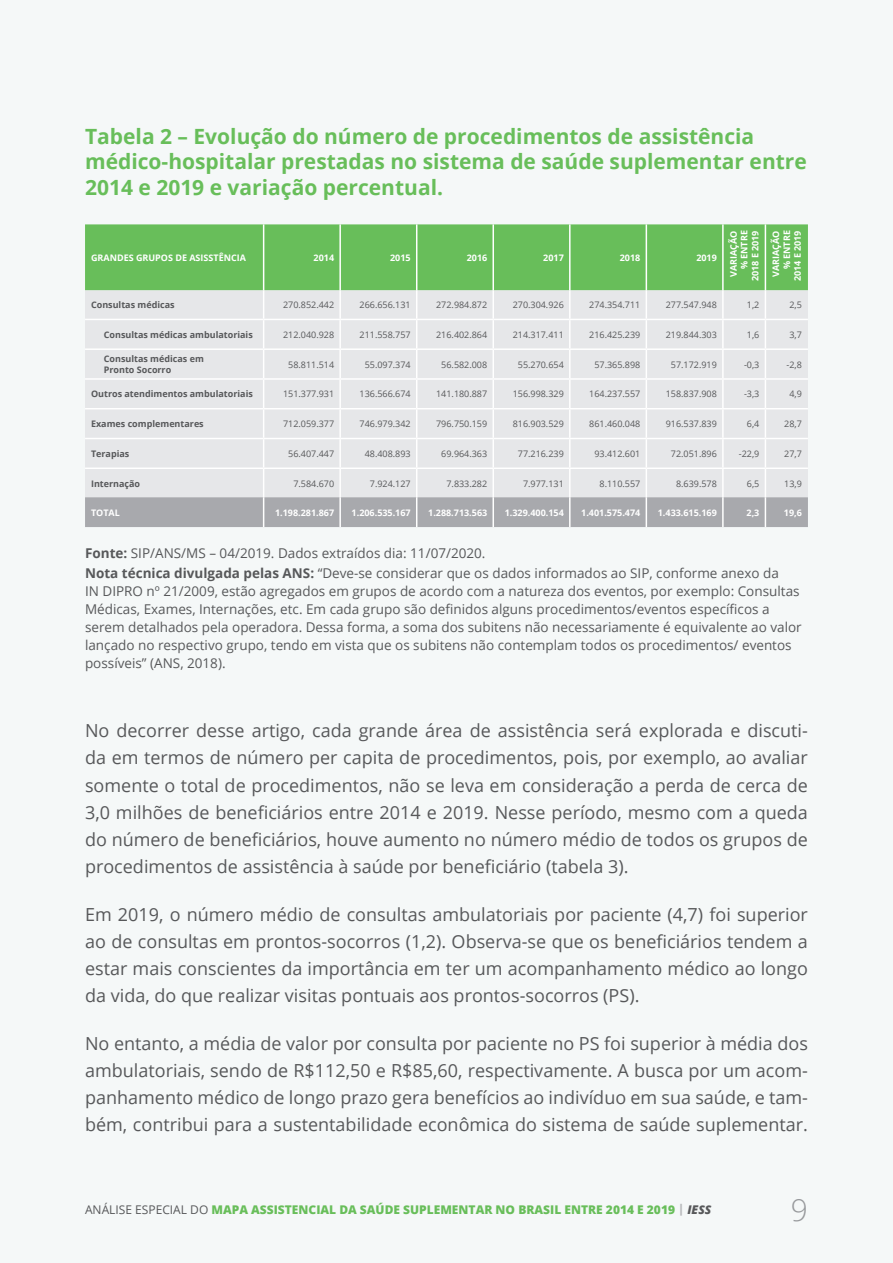
<style>
.page{position:relative;width:893px;height:1263px;background:#f5f8f8}
.page>*{position:absolute;margin:0;border:0;box-sizing:border-box;transform-origin:0 0}
.t1{font:300 30px "Open Sans";color:#97999c}
.Tabela_gráfico_-_tít{font:700 21px/25.5px "Open Sans";color:#68be5a}
.Texto{font:18px/27px "Open Sans";color:#57585a;text-align:justify}
.Legenda{font:13.5px/18px "Open Sans";color:#57585a}
.t2{font:800 12px "Open Sans";color:#68be5a}
.Coluna_direita{font:9px "Open Sans";color:#57585a}
._1ª_coluna_esquerda{font:700 9px/10.8px "Open Sans";color:#57585a}
.Rodapé_direita{font:700 9px "Open Sans";color:#fff}
.Cabeçalho_direita{font:700 9px/10.8px "Open Sans";color:#fff;text-align:right}
._1ª_coluna_cabeçalho{font:700 9px "Open Sans";color:#fff}
._1ª_coluna_rodapé{font:700 9px "Open Sans";color:#fff}
.s1{font-weight:700}
.s2{font-weight:400;color:#57585a}
.s3{color:#b8b9bc}
.s4{font-style:italic;color:#57585a}
</style>
<div class="page">
<div style="left:85px;top:224px;width:723px;height:66px;background:#68be5a"></div>
<hr style="left:263px;top:224px;width:1px;height:66px;background:#fff">
<hr style="left:339px;top:224px;width:2px;height:66px;background:#fff">
<hr style="left:765px;top:224px;width:1px;height:66px;background:#fff">
<hr style="left:416px;top:224px;width:1px;height:66px;background:#fff">
<hr style="left:492px;top:224px;width:2px;height:66px;background:#fff">
<hr style="left:569px;top:224px;width:2px;height:66px;background:#fff">
<hr style="left:646px;top:224px;width:1px;height:66px;background:#fff">
<hr style="left:722px;top:224px;width:2px;height:66px;background:#fff">
<svg style="left:85px;top:290px;width:723px;height:237px;background:#dfe0e2"></svg>
<hr style="left:723px;top:467px;width:42px;height:2px;background:#fff">
<hr style="left:722px;top:469px;width:2px;height:28px;background:#fff">
<hr style="left:765px;top:467px;width:43px;height:2px;background:#fff">
<hr style="left:339px;top:497px;width:2px;height:30px;background:#fff">
<hr style="left:416px;top:497px;width:1px;height:30px;background:#fff">
<hr style="left:492px;top:497px;width:2px;height:30px;background:#fff">
<hr style="left:569px;top:497px;width:2px;height:30px;background:#fff">
<hr style="left:646px;top:497px;width:1px;height:30px;background:#fff">
<hr style="left:722px;top:497px;width:2px;height:30px;background:#fff">
<p class="Tabela_gráfico_-_tít" style="left:85px;top:123px;width:723px">Tabela 2 – Evolução do número de procedimentos de assistência médico-hospitalar prestadas no sistema de saúde suplementar entre<br>2014 e 2019 e variação percentual.</p>
<p class="_1ª_coluna_cabeçalho" style="left:91px;top:251px;width:156px">GRANDES GRUPOS DE ASISSTÊNCIA</p>
<p class="Cabeçalho_direita" style="left:314px;top:252px;width:22px">2014</p>
<p class="Cabeçalho_direita" style="left:390px;top:252px;width:22px">2015</p>
<p class="Cabeçalho_direita" style="left:467px;top:252px;width:22px">2016</p>
<p class="Cabeçalho_direita" style="left:543px;top:252px;width:22px">2017</p>
<p class="Cabeçalho_direita" style="left:620px;top:252px;width:22px">2018</p>
<p class="Cabeçalho_direita" style="left:696px;top:252px;width:22px">2019</p>
<p class="Cabeçalho_direita" style="left:728px;top:281px;width:52px;rotate:-90deg">VARIAÇÃO % ENTRE<br>2018 E 2019</p>
<p class="Cabeçalho_direita" style="left:770px;top:281px;width:52px;rotate:-90deg">VARIAÇÃO % ENTRE<br>2014 E 2019</p>
<p class="_1ª_coluna_esquerda" style="left:91px;top:299px;width:85px">Consultas médicas</p>
<p class="Coluna_direita" style="left:283px;top:299px;width:53px">270.852.442</p>
<p class="Coluna_direita" style="left:360px;top:299px;width:53px">266.656.131</p>
<p class="Coluna_direita" style="left:436px;top:299px;width:53px">272.984.872</p>
<p class="Coluna_direita" style="left:513px;top:299px;width:53px">270.304.926</p>
<p class="Coluna_direita" style="left:589px;top:299px;width:53px">274.354.711</p>
<p class="Coluna_direita" style="left:666px;top:299px;width:53px">277.547.948</p>
<p class="Coluna_direita" style="left:747px;top:299px;width:14px">1,2</p>
<p class="Coluna_direita" style="left:789px;top:299px;width:14px">2,5</p>
<p class="_1ª_coluna_esquerda" style="left:104px;top:329px;width:151px">Consultas médicas ambulatoriais</p>
<p class="Coluna_direita" style="left:283px;top:328px;width:53px">212.040.928</p>
<p class="Coluna_direita" style="left:360px;top:328px;width:53px">211.558.757</p>
<p class="Coluna_direita" style="left:436px;top:328px;width:53px">216.402.864</p>
<p class="Coluna_direita" style="left:513px;top:328px;width:53px">214.317.411</p>
<p class="Coluna_direita" style="left:589px;top:328px;width:53px">216.425.239</p>
<p class="Coluna_direita" style="left:666px;top:328px;width:53px">219.844.303</p>
<p class="Coluna_direita" style="left:747px;top:328px;width:14px">1,6</p>
<p class="Coluna_direita" style="left:789px;top:328px;width:14px">3,7</p>
<p class="_1ª_coluna_esquerda" style="left:104px;top:353px;width:102px">Consultas médicas em<br>Pronto Socorro</p>
<p class="Coluna_direita" style="left:288px;top:358px;width:47px">58.811.514</p>
<p class="Coluna_direita" style="left:365px;top:358px;width:47px">55.097.374</p>
<p class="Coluna_direita" style="left:441px;top:358px;width:47px">56.582.008</p>
<p class="Coluna_direita" style="left:518px;top:358px;width:47px">55.270.654</p>
<p class="Coluna_direita" style="left:594px;top:358px;width:47px">57.365.898</p>
<p class="Coluna_direita" style="left:671px;top:358px;width:47px">57.172.919</p>
<p class="Coluna_direita" style="left:744px;top:358px;width:17px">-0,3</p>
<p class="Coluna_direita" style="left:786px;top:358px;width:17px">-2,8</p>
<p class="_1ª_coluna_esquerda" style="left:91px;top:388px;width:163px">Outros atendimentos ambulatoriais</p>
<p class="Coluna_direita" style="left:283px;top:388px;width:53px">151.377.931</p>
<p class="Coluna_direita" style="left:360px;top:388px;width:53px">136.566.674</p>
<p class="Coluna_direita" style="left:436px;top:388px;width:53px">141.180.887</p>
<p class="Coluna_direita" style="left:513px;top:388px;width:53px">156.998.329</p>
<p class="Coluna_direita" style="left:589px;top:388px;width:53px">164.237.557</p>
<p class="Coluna_direita" style="left:666px;top:388px;width:53px">158.837.908</p>
<p class="Coluna_direita" style="left:744px;top:388px;width:17px">-3,3</p>
<p class="Coluna_direita" style="left:789px;top:388px;width:14px">4,9</p>
<p class="_1ª_coluna_esquerda" style="left:91px;top:418px;width:114px">Exames complementares</p>
<p class="Coluna_direita" style="left:283px;top:418px;width:53px">712.059.377</p>
<p class="Coluna_direita" style="left:360px;top:418px;width:53px">746.979.342</p>
<p class="Coluna_direita" style="left:436px;top:418px;width:53px">796.750.159</p>
<p class="Coluna_direita" style="left:513px;top:418px;width:53px">816.903.529</p>
<p class="Coluna_direita" style="left:589px;top:418px;width:53px">861.460.048</p>
<p class="Coluna_direita" style="left:666px;top:418px;width:53px">916.537.839</p>
<p class="Coluna_direita" style="left:747px;top:418px;width:14px">6,4</p>
<p class="Coluna_direita" style="left:784px;top:418px;width:19px">28,7</p>
<p class="_1ª_coluna_esquerda" style="left:91px;top:448px;width:40px">Terapias</p>
<p class="Coluna_direita" style="left:288px;top:447px;width:47px">56.407.447</p>
<p class="Coluna_direita" style="left:365px;top:447px;width:47px">48.408.893</p>
<p class="Coluna_direita" style="left:441px;top:447px;width:47px">69.964.363</p>
<p class="Coluna_direita" style="left:518px;top:447px;width:47px">77.216.239</p>
<p class="Coluna_direita" style="left:594px;top:447px;width:47px">93.412.601</p>
<p class="Coluna_direita" style="left:671px;top:447px;width:47px">72.051.896</p>
<p class="Coluna_direita" style="left:739px;top:447px;width:22px">-22,9</p>
<p class="Coluna_direita" style="left:784px;top:447px;width:19px">27,7</p>
<p class="_1ª_coluna_esquerda" style="left:91px;top:478px;width:51px">Internação</p>
<p class="Coluna_direita" style="left:293px;top:477px;width:42px">7.584.670</p>
<p class="Coluna_direita" style="left:370px;top:477px;width:42px">7.924.127</p>
<p class="Coluna_direita" style="left:446px;top:477px;width:42px">7.833.282</p>
<p class="Coluna_direita" style="left:523px;top:477px;width:42px">7.977.131</p>
<p class="Coluna_direita" style="left:599px;top:477px;width:42px">8.110.557</p>
<p class="Coluna_direita" style="left:676px;top:477px;width:42px">8.639.578</p>
<p class="Coluna_direita" style="left:747px;top:477px;width:14px">6,5</p>
<p class="Coluna_direita" style="left:784px;top:477px;width:19px">13,9</p>
<p class="_1ª_coluna_rodapé" style="left:91px;top:506px;width:30px">TOTAL</p>
<p class="Rodapé_direita" style="left:275px;top:506px;width:61px">1.198.281.867</p>
<p class="Rodapé_direita" style="left:352px;top:506px;width:61px">1.206.535.167</p>
<p class="Rodapé_direita" style="left:428px;top:506px;width:61px">1.288.713.563</p>
<p class="Rodapé_direita" style="left:505px;top:506px;width:61px">1.329.400.154</p>
<p class="Rodapé_direita" style="left:581px;top:506px;width:61px">1.401.575.474</p>
<p class="Rodapé_direita" style="left:658px;top:506px;width:61px">1.433.615.169</p>
<p class="Rodapé_direita" style="left:746px;top:506px;width:14px">2,3</p>
<p class="Rodapé_direita" style="left:784px;top:506px;width:20px">19,6</p>
<p class="Legenda" style="left:85px;top:544px;width:402px"><span class="s1">Fonte:</span> SIP/ANS/MS – 04/2019. Dados extraídos dia: 11/07/2020.</p>
<p class="Legenda" style="left:85px;top:564px;width:718px"><span class="s1">Nota técnica divulgada pelas ANS:</span> “Deve-se considerar que os dados informados ao SIP, conforme anexo da<br>IN DIPRO nº 21/2009, estão agregados em grupos de acordo com a natureza dos eventos, por exemplo: Consultas Médicas, Exames, Internações, etc. Em cada grupo são definidos alguns procedimentos/eventos específicos a serem detalhados pela operadora. Dessa forma, a soma dos subitens não necessariamente é equivalente ao valor lançado no respectivo grupo, tendo em vista que os subitens não contemplam todos os procedimentos/ eventos possíveis” (ANS, 2018).</p>
<p class="Texto" style="left:85px;top:717px;width:724px">No decorrer desse artigo, cada grande área de assistência será explorada e discuti&shy;da em termos de número per capita de procedimentos, pois, por exemplo, ao avaliar somente o total de procedimentos, não se leva em consideração a perda de cerca de 3,0 milhões de beneficiários entre 2014 e 2019. Nesse período, mesmo com a queda do número de beneficiários, houve aumento no número médio de todos os grupos de procedimentos de assistência à saúde por beneficiário (tabela 3).</p>
<p class="Texto" style="left:85px;top:900px;width:724px">Em 2019, o número médio de consultas ambulatoriais por paciente (4,7) foi superior ao de consultas em prontos-socorros (1,2). Observa-se que os beneficiários tendem a estar mais conscientes da importância em ter um acompanhamento médico ao longo da vida, do que realizar visitas pontuais aos prontos-socorros (PS).</p>
<p class="Texto" style="left:85px;top:1029px;width:724px">No entanto, a média de valor por consulta por paciente no PS foi superior à média dos ambulatoriais, sendo de R$112,50 e R$85,60, respectivamente. A busca por um acom&shy;panhamento médico de longo prazo gera benefícios ao indivíduo em sua saúde, e tam&shy;bém, contribui para a sustentabilidade econômica do sistema de saúde suplementar.</p>
<p class="t2" style="left:85px;top:1200px;width:628px"><span class="s2">ANÁLISE ESPECIAL DO</span> MAPA ASSISTENCIAL DA SAÚDE SUPLEMENTAR NO BRASIL ENTRE 2014 E 2019 <span class="s3">|</span> <span class="s4">IESS</span></p>
<h1 class="t1" style="left:791px;top:1189px;width:19px">9</h1>
</div>
